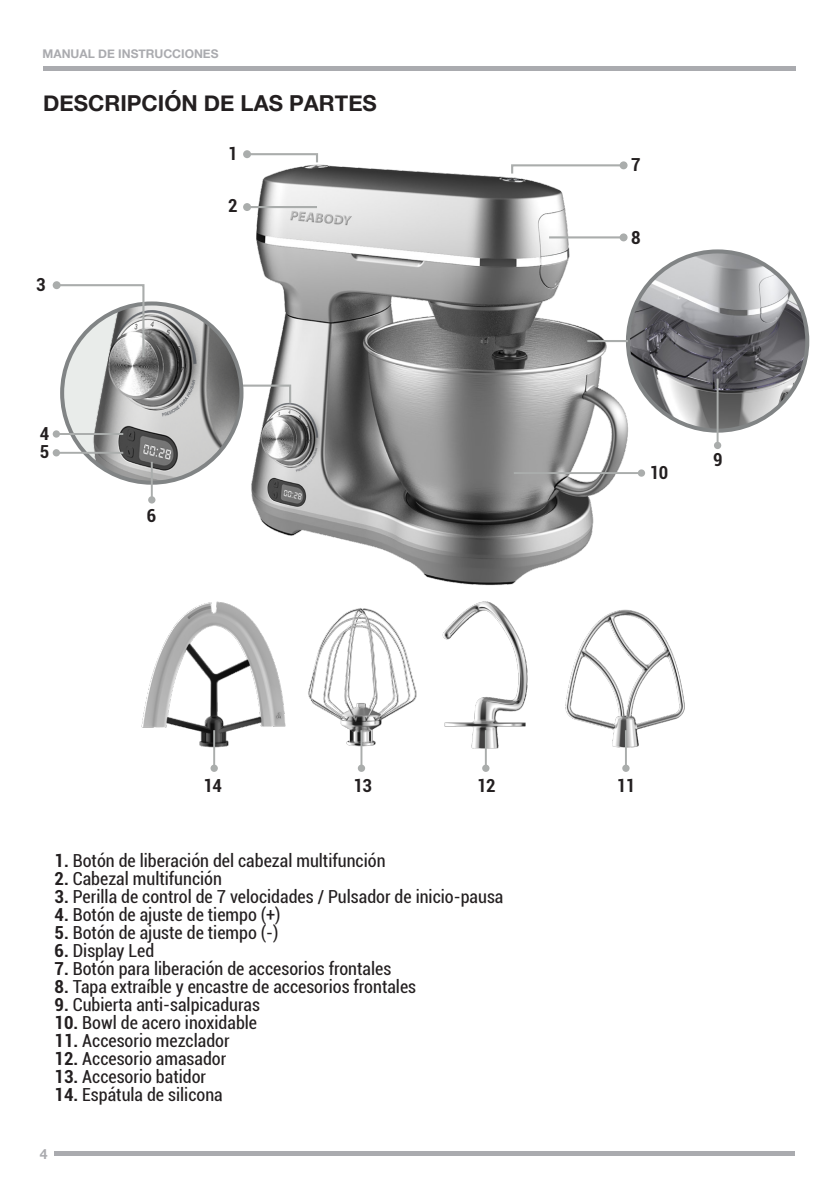
<style>
.page{position:relative;width:840px;height:1191px;background:#fff}
.page>*{position:absolute;margin:0;border:0;box-sizing:border-box;transform-origin:0 0}
.t1{font:700 22px "Helvetica Neue";color:#231f20}
.t2{font:condensed 18px "Roboto";color:#231f20}
.t3{font:700 condensed 18px/18px "Roboto";letter-spacing:-.025em;color:#231f20}
.t4{font:700 14px "Helvetica Neue";color:#aaabaf}
.t5{font:700 12px "Helvetica Neue";color:#aaabaf}
.s1{font-weight:700}
</style>
<div class="page">
<hr style="left:43px;top:67px;width:751px;height:4px;background:#aaabaf">
<div style="left:55px;top:1151px;width:739px;height:5px;background:#aaabaf"></div>
<img style="left:141px;top:604px;width:544px;height:168px">
<img style="left:203px;top:156px;width:449px;height:456px">
<img style="left:627px;top:251px;width:179px;height:179px">
<div style="left:625px;top:249px;width:183px;height:183px;border:4px solid #818485;border-radius:50%"></div>
<svg style="left:244px;top:153px;width:75px;height:11px"></svg>
<div style="left:243px;top:150px;width:8px;height:8px;background:#aaadac;border-radius:50%"></div>
<svg style="left:509px;top:163px;width:116px;height:13px"></svg>
<div style="left:619px;top:161px;width:8px;height:8px;background:#aaadac;border-radius:50%"></div>
<hr style="left:247px;top:206px;width:70px;height:2px;background:#aaadac">
<div style="left:243px;top:203px;width:8px;height:8px;background:#aaadac;border-radius:50%"></div>
<hr style="left:549px;top:236px;width:74px;height:2px;background:#aaadac">
<div style="left:619px;top:233px;width:8px;height:8px;background:#aaadac;border-radius:50%"></div>
<svg style="left:242px;top:383px;width:50px;height:22px"></svg>
<img style="left:62px;top:303px;width:179px;height:180px;border-radius:90px">
<div style="left:60px;top:301px;width:183px;height:184px;border:4px solid #818485;border-radius:50%"></div>
<svg style="left:54px;top:284px;width:91px;height:75px"></svg>
<div style="left:53px;top:281px;width:8px;height:8px;background:#aaadac;border-radius:50%"></div>
<hr style="left:56px;top:433px;width:67px;height:2px;background:#aaadac">
<div style="left:53px;top:430px;width:7px;height:7px;background:#aaadac;border-radius:50%"></div>
<hr style="left:716px;top:378px;width:2px;height:67px;background:#aaadac">
<div style="left:713px;top:442px;width:7px;height:7px;background:#aaadac;border-radius:50%"></div>
<hr style="left:624px;top:730px;width:2px;height:38px;background:#aaadac">
<div style="left:622px;top:764px;width:7px;height:8px;background:#aaadac;border-radius:50%"></div>
<hr style="left:151px;top:462px;width:2px;height:38px;background:#aaadac">
<div style="left:148px;top:496px;width:7px;height:7px;background:#aaadac;border-radius:50%"></div>
<hr style="left:484px;top:730px;width:2px;height:38px;background:#aaadac">
<div style="left:482px;top:764px;width:7px;height:8px;background:#aaadac;border-radius:50%"></div>
<hr style="left:360px;top:730px;width:2px;height:38px;background:#aaadac">
<div style="left:357px;top:764px;width:8px;height:8px;background:#aaadac;border-radius:50%"></div>
<hr style="left:213px;top:730px;width:2px;height:38px;background:#aaadac">
<div style="left:210px;top:764px;width:8px;height:8px;background:#aaadac;border-radius:50%"></div>
<hr style="left:513px;top:472px;width:128px;height:2px;background:#aaadac">
<div style="left:637px;top:469px;width:7px;height:8px;background:#aaadac;border-radius:50%"></div>
<hr style="left:56px;top:452px;width:67px;height:2px;background:#aaadac">
<div style="left:53px;top:449px;width:7px;height:7px;background:#aaadac;border-radius:50%"></div>
<hr style="left:587px;top:340px;width:40px;height:2px;background:#aaadac">
<p class="t5" style="left:43px;top:45px;width:177px">MANUAL DE INSTRUCCIONES</p>
<p class="t1" style="left:43px;top:86px;width:335px">DESCRIPCIÓN DE LAS PARTES</p>
<p class="t3" style="left:36px;top:274px;width:11px">3</p>
<p class="t3" style="left:40px;top:424px;width:11px">4<br>5</p>
<p class="t3" style="left:228px;top:144px;width:11px">1</p>
<p class="t3" style="left:228px;top:196px;width:11px">2</p>
<p class="t3" style="left:147px;top:506px;width:11px">6</p>
<p class="t3" style="left:630px;top:155px;width:11px">7</p>
<p class="t3" style="left:630px;top:227px;width:11px">8</p>
<p class="t3" style="left:649px;top:463px;width:20px">10</p>
<p class="t3" style="left:712px;top:450px;width:11px">9</p>
<p class="t3" style="left:203px;top:776px;width:20px">14</p>
<p class="t3" style="left:353px;top:776px;width:20px">13</p>
<p class="t3" style="left:477px;top:776px;width:20px">12</p>
<p class="t3" style="left:616px;top:776px;width:20px">11</p>
<p class="t2" style="left:55px;top:848px;width:332px"><span class="s1">1.</span> Botón de liberación del cabezal multifunción</p>
<p class="t2" style="left:55px;top:866px;width:169px"><span class="s1">2.</span> Cabezal multifunción</p>
<p class="t2" style="left:55px;top:884px;width:450px"><span class="s1">3.</span> Perilla de control de 7 velocidades / Pulsador de inicio-pausa</p>
<p class="t2" style="left:55px;top:902px;width:227px"><span class="s1">4.</span> Botón de ajuste de tiempo (+)</p>
<p class="t2" style="left:55px;top:920px;width:225px"><span class="s1">5.</span> Botón de ajuste de tiempo (-)</p>
<p class="t2" style="left:55px;top:938px;width:101px"><span class="s1">6.</span> Display Led</p>
<p class="t2" style="left:55px;top:956px;width:338px"><span class="s1">7.</span> Botón para liberación de accesorios frontales</p>
<p class="t2" style="left:55px;top:974px;width:363px"><span class="s1">8.</span> Tapa extraíble y encastre de accesorios frontales</p>
<p class="t2" style="left:55px;top:992px;width:207px"><span class="s1">9.</span> Cubierta anti-salpicaduras</p>
<p class="t2" style="left:55px;top:1010px;width:204px"><span class="s1">10.</span> Bowl de acero inoxidable</p>
<p class="t2" style="left:55px;top:1028px;width:176px"><span class="s1">11.</span> Accesorio mezclador</p>
<p class="t2" style="left:55px;top:1046px;width:173px"><span class="s1">12.</span> Accesorio amasador</p>
<p class="t2" style="left:55px;top:1064px;width:153px"><span class="s1">13.</span> Accesorio batidor</p>
<p class="t2" style="left:55px;top:1082px;width:169px"><span class="s1">14.</span> Espátula de silicona</p>
<p class="t4" style="left:40px;top:1142px;width:9px">4</p>
</div>
